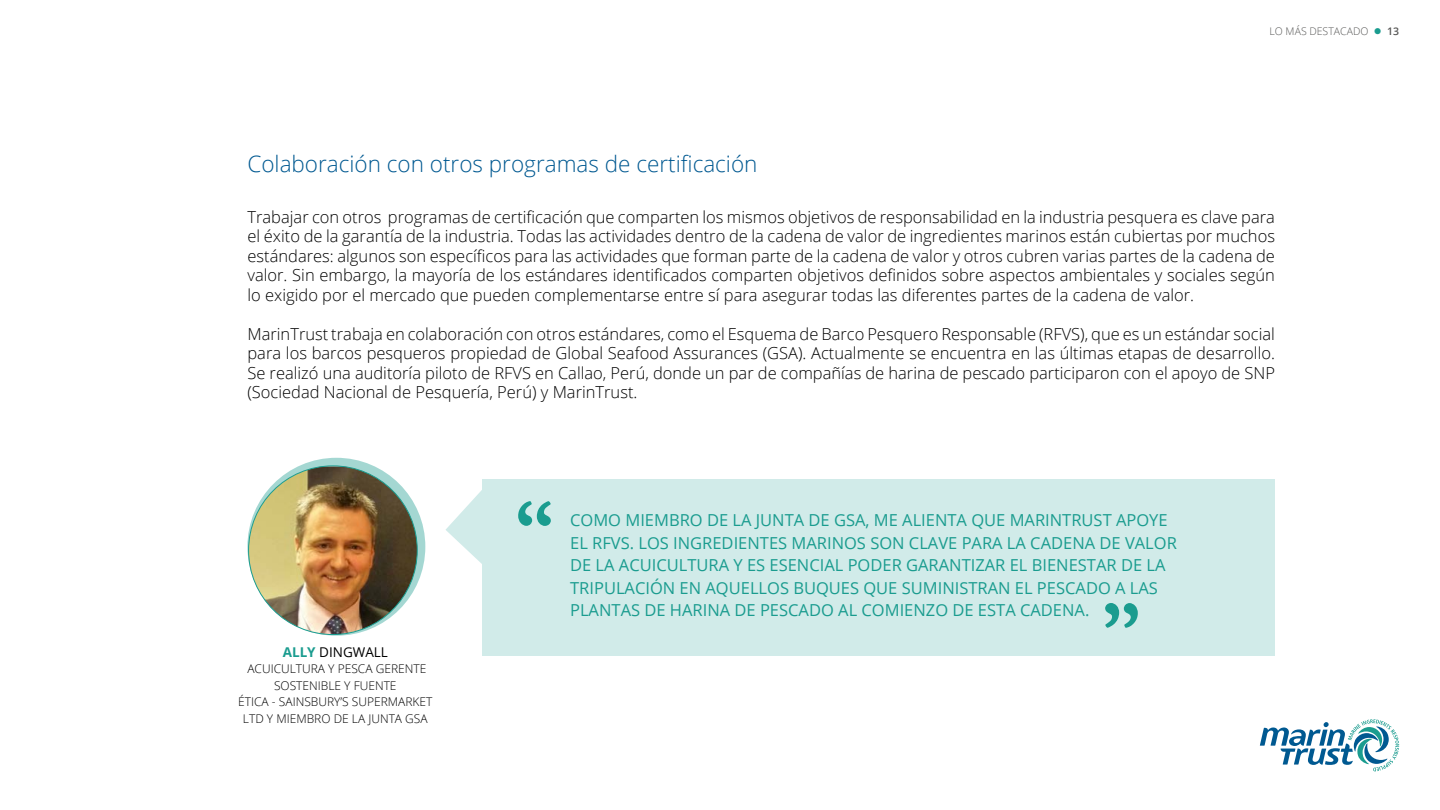
<style>
.page{position:relative;width:1440px;height:810px;background:#fff}
.page>*{position:absolute;margin:0;border:0;box-sizing:border-box;transform-origin:0 0}
.t1{font:700 78.75px "Garamond";color:#1a9c8f}
.t2{font:300 22.5px "Open Sans";color:#005991}
.t3{font:300 16.5px/19.5px "Open Sans";color:#000;text-align:justify}
.t4{font:16.5px/22.5px "Open Sans";color:#1a9c8f}
.t5{font:13.5px "Open Sans";color:#000}
.t6{font:300 12px/16.5px "Open Sans";color:#000;text-align:center}
.t7{font:300 10.5px "Open Sans";color:#575756}
.s1{color:#1a9c8f}
.s2{font-weight:600}
.s3{font-weight:700;color:#1a9c8f}
</style>
<div class="page">
<div style="left:482px;top:479px;width:793px;height:177px;background:#d1ebe9"></div>
<svg style="left:445px;top:490px;width:37px;height:74px"></svg>
<svg style="left:247px;top:458px;width:178px;height:178px"></svg>
<img style="left:249px;top:466px;width:168px;height:169px">
<svg style="left:1260px;top:719px;width:139px;height:52px"></svg>
<p class="t7" style="left:1270px;top:24px;width:131px">LO MÁS DESTACADO <span class="s1">●</span> <span class="s2">13</span></p>
<h2 class="t2" style="left:247px;top:149px;width:512px">Colaboración con otros programas de certificación</h2>
<p class="t3" style="left:248px;top:206px;width:1029px">Trabajar con otros programas de certificación que comparten los mismos objetivos de responsabilidad en la industria pesquera es clave para el éxito de la garantía de la industria. Todas las actividades dentro de la cadena de valor de ingredientes marinos están cubiertas por muchos estándares: algunos son específicos para las actividades que forman parte de la cadena de valor y otros cubren varias partes de la cadena de valor. Sin embargo, la mayoría de los estándares identificados comparten objetivos definidos sobre aspectos ambientales y sociales según lo exigido por el mercado que pueden complementarse entre sí para asegurar todas las diferentes partes de la cadena de valor.</p>
<p class="t3" style="left:248px;top:323px;width:1029px">MarinTrust trabaja en colaboración con otros estándares, como el Esquema de Barco Pesquero Responsable (RFVS), que es un estándar social para los barcos pesqueros propiedad de Global Seafood Assurances (GSA). Actualmente se encuentra en las últimas etapas de desarrollo.<br>Se realizó una auditoría piloto de RFVS en Callao, Perú, donde un par de compañías de harina de pescado participaron con el apoyo de SNP (Sociedad Nacional de Pesquería, Perú) y MarinTrust.</p>
<p class="t5" style="left:283px;top:643px;width:107px"><span class="s3">ALLY</span> DINGWALL</p>
<p class="t6" style="left:238px;top:660px;width:196px">ACUICULTURA Y PESCA GERENTE<br>SOSTENIBLE Y FUENTE<br>ÉTICA - SAINSBURY’S SUPERMARKET<br>LTD Y MIEMBRO DE LA JUNTA GSA</p>
<h1 class="t1" style="left:514px;top:473px;width:40px">“</h1>
<p class="t4" style="left:570px;top:508px;width:608px">COMO MIEMBRO DE LA JUNTA DE GSA, ME ALIENTA QUE MARINTRUST APOYE EL RFVS. LOS INGREDIENTES MARINOS SON CLAVE PARA LA CADENA DE VALOR DE LA ACUICULTURA Y ES ESENCIAL PODER GARANTIZAR EL BIENESTAR DE LA TRIPULACIÓN EN AQUELLOS BUQUES QUE SUMINISTRAN EL PESCADO A LAS PLANTAS DE HARINA DE PESCADO AL COMIENZO DE ESTA CADENA.</p>
<h1 class="t1" style="left:1142px;top:656px;width:40px;rotate:-180deg">“</h1>
</div>
